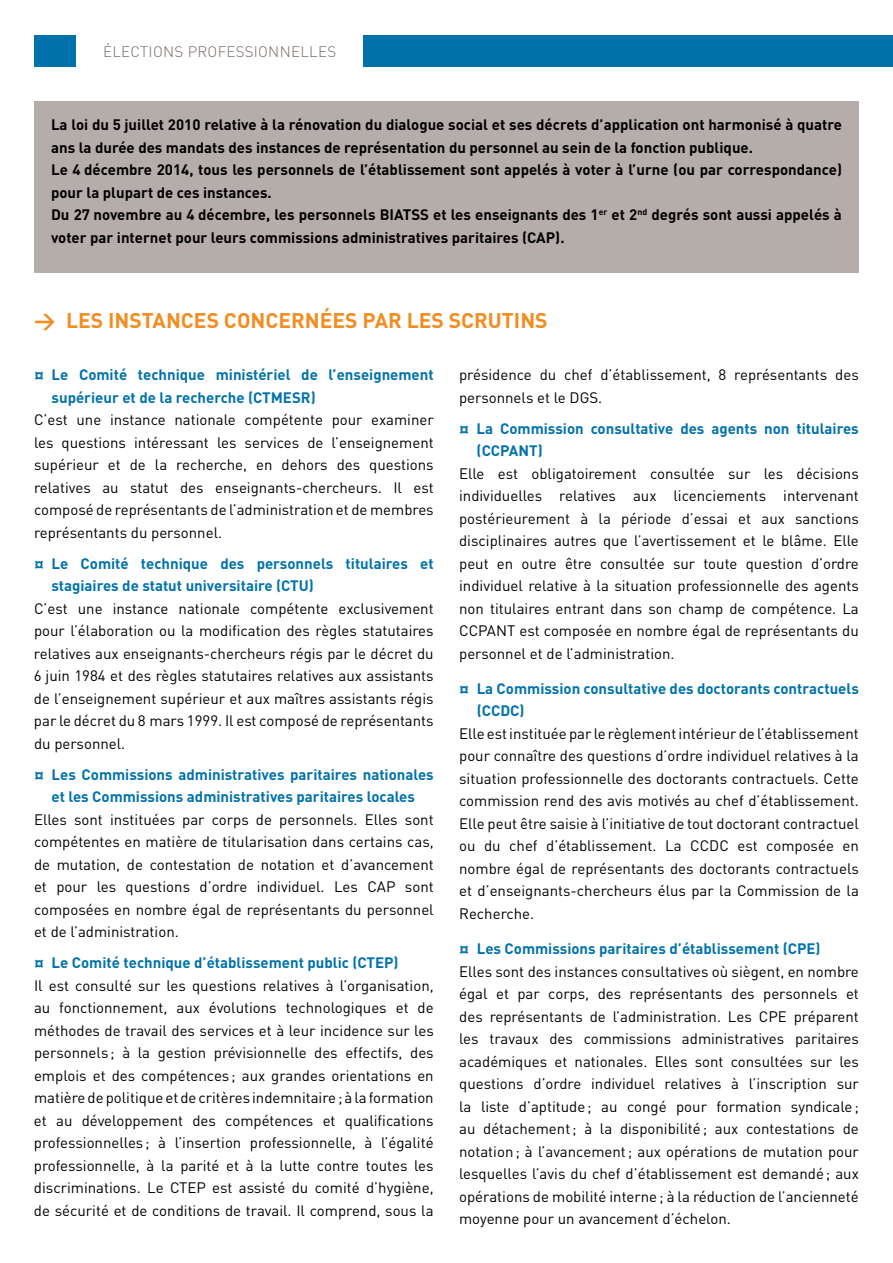
<style>
.page{position:relative;width:893px;height:1263px;background:#fff}
.page>*{position:absolute;margin:0;border:0;box-sizing:border-box;transform-origin:0 0}
.t1{font:700 21px "DIN";color:#f18d21}
.t2{font:15px/22.5px "DIN";color:#000;text-align:justify}
.t3{font:700 15px/22.5px "DIN";color:#000}
.t4{font:700 15px/22.5px "DIN";color:#0072ab}
.t5{font:300 15px "DIN";letter-spacing:.02em;color:#766a65}
</style>
<div class="page">
<div style="left:34px;top:101px;width:825px;height:172px;background:#b5adaa"></div>
<div style="left:34px;top:35px;width:859px;height:31px;background:#0072ab"></div>
<div style="left:77px;top:28px;width:286px;height:45px;background:#fff"></div>
<p class="t5" style="left:103px;top:42px;width:235px">ÉLECTIONS PROFESSIONNELLES</p>
<p class="t3" style="left:51px;top:113px;width:792px">La loi du 5 juillet 2010 relative à la rénovation du dialogue social et ses décrets d’application ont harmonisé à quatre ans la durée des mandats des instances de représentation du personnel au sein de la fonction publique.<br>Le 4 décembre 2014, tous les personnels de l’établissement sont appelés à voter à l’urne (ou par correspondance) pour la plupart de ces instances.<br>Du 27 novembre au 4 décembre, les personnels BIATSS</p>
<p class="t3" style="left:51px;top:203px;width:792px;text-indent:382px">et les enseignants des 1<sup>er</sup> et 2<sup>nd</sup> degrés sont aussi appelés à voter par internet pour leurs commissions administratives paritaires (CAP).</p>
<h1 class="t1" style="left:34px;top:307px;width:245px">&gt; Les instances concer</h1>
<h1 class="t1" style="left:305px;top:307px;width:95px">nées parle</h1>
<h1 class="t1" style="left:431px;top:307px;width:118px">s scrutins</h1>
<p class="t4" style="left:52px;top:363px;width:384px;text-indent:-18px">¤ Le Comité technique ministériel de l’enseignement supérieur et de la recherche (CTMESR)</p>
<p class="t2" style="left:34px;top:408px;width:401px">C’est une instance nationale compétente pour examiner les questions intéressant les services de l’enseignement supérieur et de la recherche, en dehors des questions relatives au statut des enseignants-chercheurs. Il est composé de représentants de l’administration et de membres représentants du personnel.</p>
<p class="t4" style="left:52px;top:551px;width:384px;text-indent:-18px">¤ Le Comité technique des personnels titulaires et stagiaires de statut universitaire (CTU)</p>
<p class="t2" style="left:34px;top:597px;width:401px">C’est une instance nationale compétente exclusivement pour l’élaboration ou la modification des règles statutaires relatives aux enseignants-chercheurs régis par le décret du 6 juin 1984 et des règles statutaires relatives aux assistants de l’enseignement supérieur et aux maîtres assistants régis par le décret du 8 mars 1999. Il est composé de représentants du personnel.</p>
<p class="t4" style="left:34px;top:762px;width:401px;text-align:center">¤ Les Commissions administratives paritaires nationales et les Commissions administratives paritaires locales</p>
<p class="t2" style="left:34px;top:808px;width:401px">Elles sont instituées par corps de personnels. Elles sont compétentes en matière de titularisation dans certains cas, de mutation, de contestation de notation et d’avancement et pour les questions d’ordre individuel. Les CAP sont composées en nombre égal de représentants du personnel et de l’administration.</p>
<p class="t4" style="left:34px;top:951px;width:366px">¤ Le Comité technique d’établissement public (CTEP)</p>
<p class="t2" style="left:34px;top:974px;width:401px">Il est consulté sur les questions relatives à l’organisation, au fonctionnement, aux évolutions technologiques et de méthodes de travail des services et à leur incidence sur les personnels ; à la gestion prévisionnelle des effectifs, des emplois et des compétences ; aux grandes orientations en matièredepolitique etde critères indemnitaire; à la formation et au développement des compétences et qualifications professionnelles ; à l’insertion professionnelle, à l’égalité professionnelle, à la parité et à la lutte contre toutes les discriminations. Le CTEP est assisté du comité d’hygiène, de sécurité et de conditions de travail. Il comprend, sous la</p>
<p class="t2" style="left:459px;top:363px;width:401px">présidence du chef d’établissement, 8 représentants des personnels et le DGS.</p>
<p class="t4" style="left:477px;top:416px;width:384px;text-indent:-18px">¤ La Commission consultative des agents non titulaires (CCPANT</p>
<p class="t4" style="left:538px;top:439px;width:7px">)</p>
<p class="t2" style="left:459px;top:462px;width:401px">Elle est obligatoirement consultée sur les décisions individuelles relatives aux licenciements intervenant postérieurement à la période d’essai et aux sanctions disciplinaires autres que l’avertissement et le blâme. Elle peut en outre être consultée sur toute question d’ordre individuel relative à la situation professionnelle des agents non titulaires entrant dans son champ de compétence. La CCPANT est composée en nombre égal de représentants du personnel et de l’administration.</p>
<p class="t4" style="left:477px;top:677px;width:384px;text-indent:-18px">¤ La Commission consultative des doctorants contractuels (CCDC)</p>
<p class="t2" style="left:459px;top:722px;width:401px">Elle estinstituée par le règlementintérieur de l’établissement pour connaître des questions d’ordre individuel relatives à la situation professionnelle des doctorants contractuels. Cette commission rend des avis motivés au chef d’établissement.<br>Elle peut être saisie à l’initiative de tout doctorant contractuel ou du chef d’établissement. La CCDC est composée en nombre égal de représentants des doctorants contractuels et d’enseignants-chercheurs élus par la Commission de la Recherche.</p>
<p class="t4" style="left:459px;top:937px;width:363px">¤ Les Commissions paritaires d’établissement (CPE)</p>
<p class="t2" style="left:459px;top:960px;width:401px">Elles sont des instances consultatives où siègent, en nombre égal et par corps, des représentants des personnels et des représentants de l’administration. Les CPE préparent les travaux des commissions administratives paritaires académiques et nationales. Elles sont consultées sur les questions d’ordre individuel relatives à l’inscription sur la liste d’aptitude; au congé pour formation syndicale; au détachement; à la disponibilité; aux contestations de notation; à l’avancement; aux opérations de mutation pour lesquelles l’avis du chef d’établissement est demandé; aux opérations de mobilité interne; à la réduction de l’ancienneté moyenne pour un avancement d’échelon.</p>
</div>
